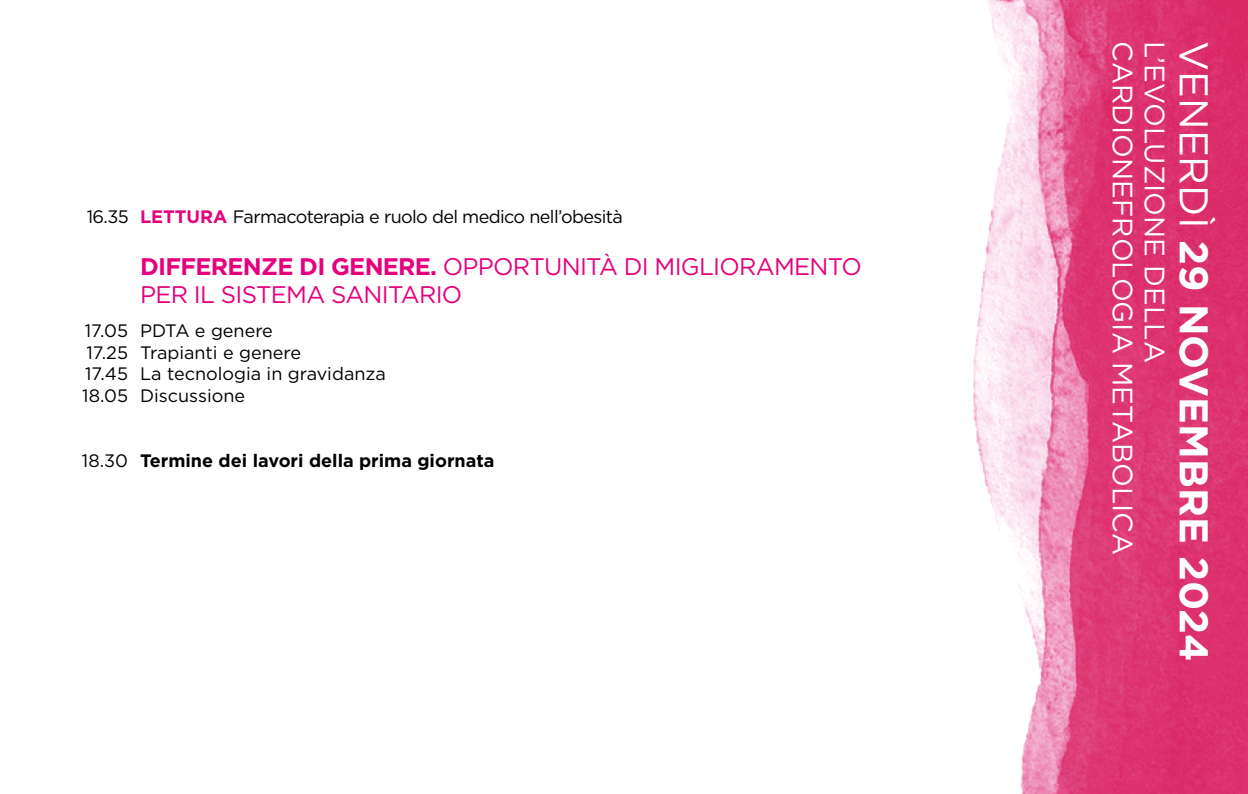
<style>
.page{position:relative;width:1248px;height:794px;background:#fff}
.page>*{position:absolute;margin:0;border:0;box-sizing:border-box;transform-origin:0 0}
.t1{font:700 40px "Gotham";color:#fff}
.t2{font:28px "Gotham";color:#fff}
.t3{font:24px/28.8px "Gotham";letter-spacing:-.03em;color:#e6007d}
.t4{font:18px/21.6px "Gotham";color:#000}
.t5{font:18px "Gotham";letter-spacing:-.035em;color:#000}
.t6{font:700 18px "Gotham";color:#000}
.s1{font-weight:700;color:#e6007d}
.s2{font-weight:700}
.s3{font-weight:400}
</style>
<div class="page">
<img style="left:973px;top:0;width:274px;height:794px">
<p class="t5" style="left:87px;top:205px;width:537px">16.35 <span class="s1">LETTURA</span> Farmacoterapia e ruolo del medico nell’obesità</p>
<h3 class="t3" style="left:140px;top:251px;width:723px"><span class="s2">DIFFERENZE DI GENERE.</span> OPPORTUNITÀ DI MIGLIORAMENTO<br>PER IL SISTEMA SANITARIO</h3>
<p class="t4" style="left:82px;top:319px;width:305px">17.05 PDTA e genere<br>17.25 Trapianti e genere<br>17.45 La tecnologia in gravidanza<br>18.05 Discussione</p>
<p class="t6" style="left:82px;top:448px;width:414px"><span class="s3">18.30</span> Termine dei lavori della prima giornata</p>
<h2 class="t2" style="left:1140px;top:41px;width:515px;rotate:90deg">CARDIONEFROLOGIA METABOLICA</h2>
<h2 class="t2" style="left:1172px;top:41px;width:323px;rotate:90deg">L’EVOLUZIONE DELLA</h2>
<h1 class="t1" style="left:1220px;top:41px;width:621px;rotate:90deg"><span class="s3">VENERDÌ</span> 29 NOVEMBRE 2024</h1>
</div>
